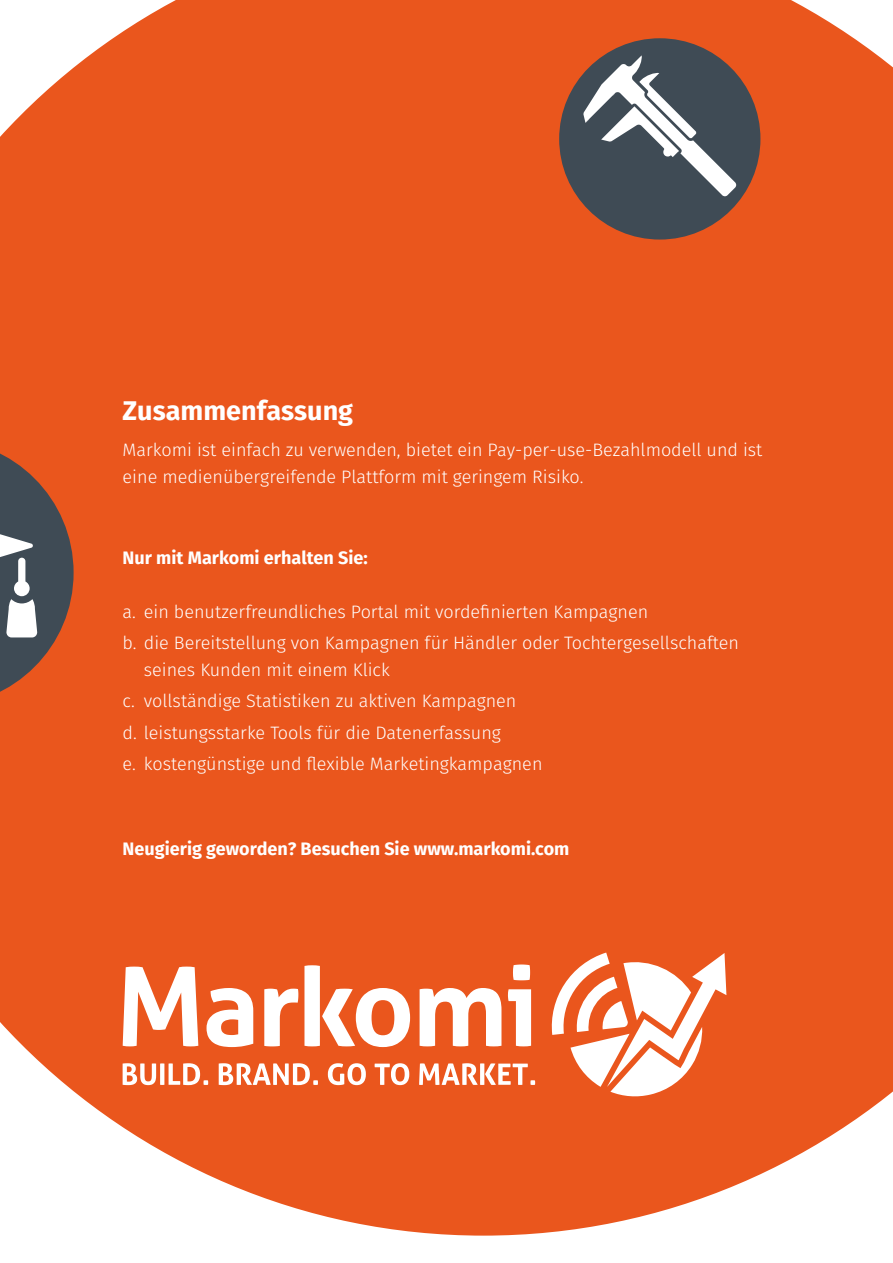
<style>
.page{position:relative;width:893px;height:1263px;background:#fff}
.page>*{position:absolute;margin:0;border:0;box-sizing:border-box;transform-origin:0 0}
.t1{font:700 27px "Fira Sans";color:#fff}
.t2{font:300 18px/31.2px "Fira Sans";color:#fff}
.t3{font:700 18px "Fira Sans";color:#fff}
</style>
<div class="page">
<div style="left:0;top:0;width:893px;height:1235px;background:#ea561d"></div>
<svg style="left:0;top:439px;width:74px;height:267px;background:#8d5f50"></svg>
<svg style="left:548px;top:952px;width:178px;height:146px"></svg>
<svg style="left:123px;top:966px;width:75px;height:80px"></svg>
<svg style="left:207px;top:988px;width:46px;height:59px"></svg>
<svg style="left:264px;top:989px;width:34px;height:57px"></svg>
<svg style="left:304px;top:965px;width:106px;height:82px"></svg>
<svg style="left:420px;top:988px;width:81px;height:58px"></svg>
<svg style="left:508px;top:964px;width:23px;height:82px"></svg>
<svg style="left:123px;top:1063px;width:85px;height:22px"></svg>
<svg style="left:219px;top:1063px;width:99px;height:22px"></svg>
<svg style="left:328px;top:1063px;width:38px;height:22px"></svg>
<svg style="left:375px;top:1063px;width:34px;height:22px"></svg>
<svg style="left:419px;top:1063px;width:116px;height:22px"></svg>
<div style="left:559px;top:38px;width:201px;height:202px;background:#3f4b55;border-radius:50%"></div>
<svg style="left:583px;top:55px;width:153px;height:142px"></svg>
<h1 class="t1" style="left:123px;top:392px;width:232px">Zusammenfassung</h1>
<p class="t2" style="left:123px;top:437px;width:641px;line-height:27px">Markomi ist einfach zu verwenden, bietet ein Pay-per-use-Bezahlmodell und ist eine medienübergreifende Plattform mit geringem Risiko.</p>
<p class="t3" style="left:123px;top:545px;width:247px">Nur mit Markomi erhalten Sie:</p>
<p class="t2" style="left:123px;top:597px;width:618px">a. ein benutzerfreundliches Portal mit vordefinierten Kampagnen<br>b. die Bereitstellung von Kampagnen für Händler oder Tochtergesellschaften</p>
<p class="t2" style="left:123px;top:656px;width:421px;text-indent:21px">seines Kunden mit einem Klick<br>c. vollständige Statistiken zu aktiven Kampagnen<br>d. leistungsstarke Tools für die Datenerfassung<br>e. kostengünstige und flexible Marketingkampagnen</p>
<p class="t3" style="left:123px;top:836px;width:448px">Neugierig geworden? Besuchen Sie www.markomi.com</p>
</div>
